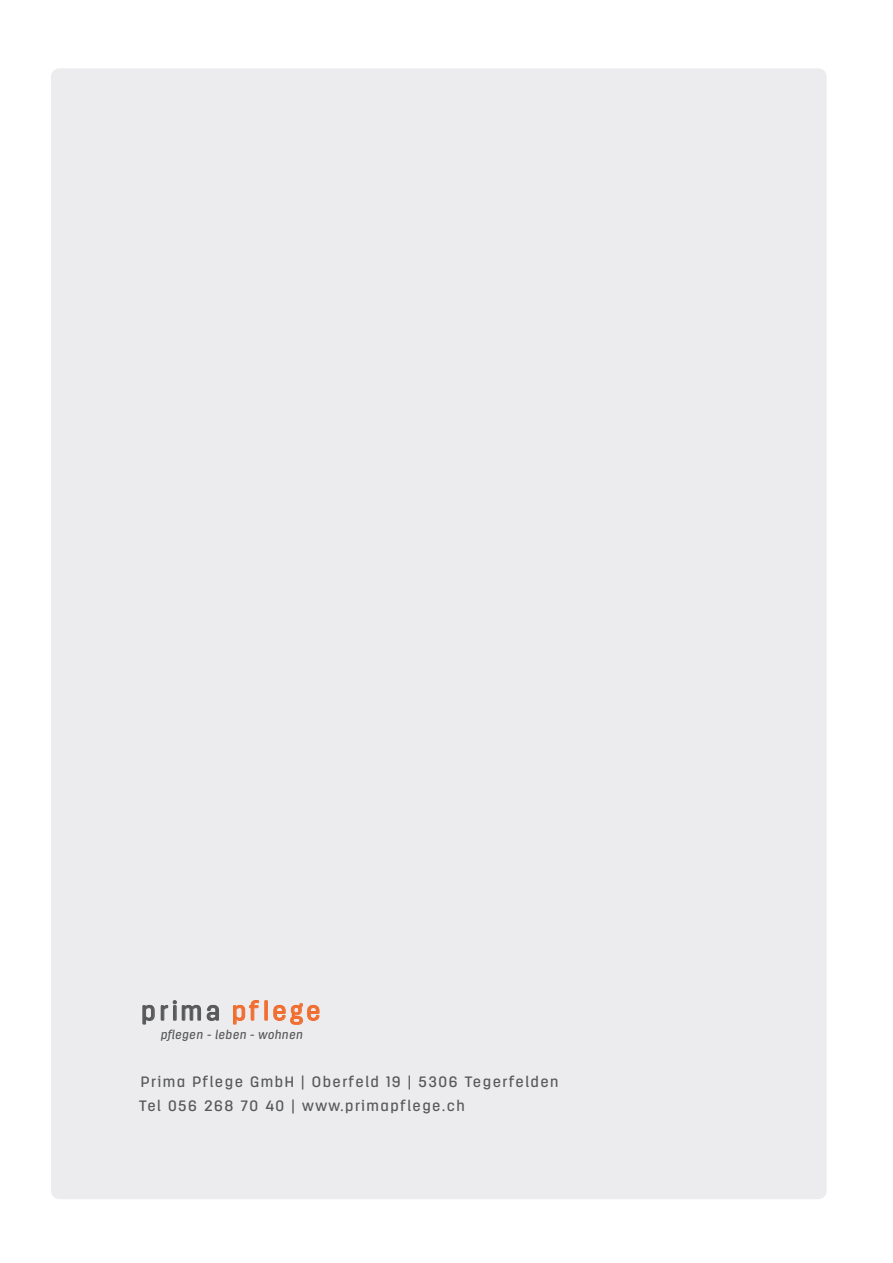
<style>
.page{position:relative;width:893px;height:1263px;background:#fff}
.page>*{position:absolute;margin:0;border:0;box-sizing:border-box;transform-origin:0 0}
.t1{font:500 25.95px "Antartida Rounded";letter-spacing:.12em;color:#f16d30}
.t2{font:500 15px/24px "Antartida Rounded";letter-spacing:.1em;color:#57585a}
.t3{font:italic 500 12.45px "Antartida Rounded";letter-spacing:.04em;color:#57585a}
.s1{color:#57585a}
</style>
<div class="page">
<div style="left:51px;top:68px;width:776px;height:1131px;background:#ececee;border-radius:8px"></div>
<svg style="left:142px;top:1000px;width:59px;height:25px"></svg>
<svg style="left:207px;top:1005px;width:12px;height:16px"></svg>
<svg style="left:233px;top:1000px;width:87px;height:25px"></svg>
<h1 class="t1" style="left:141px;top:997px;width:181px"><span class="s1">prima</span> pflege</h1>
<p class="t3" style="left:160px;top:1028px;width:143px">pflegen - leben - wohnen</p>
<p class="t2" style="left:139px;top:1070px;width:421px">Prima Pflege GmbH | Oberfeld 19 | 5306 Tegerfelden<br>Tel 056 268 70 40 | www.primapflege.ch</p>
</div>
